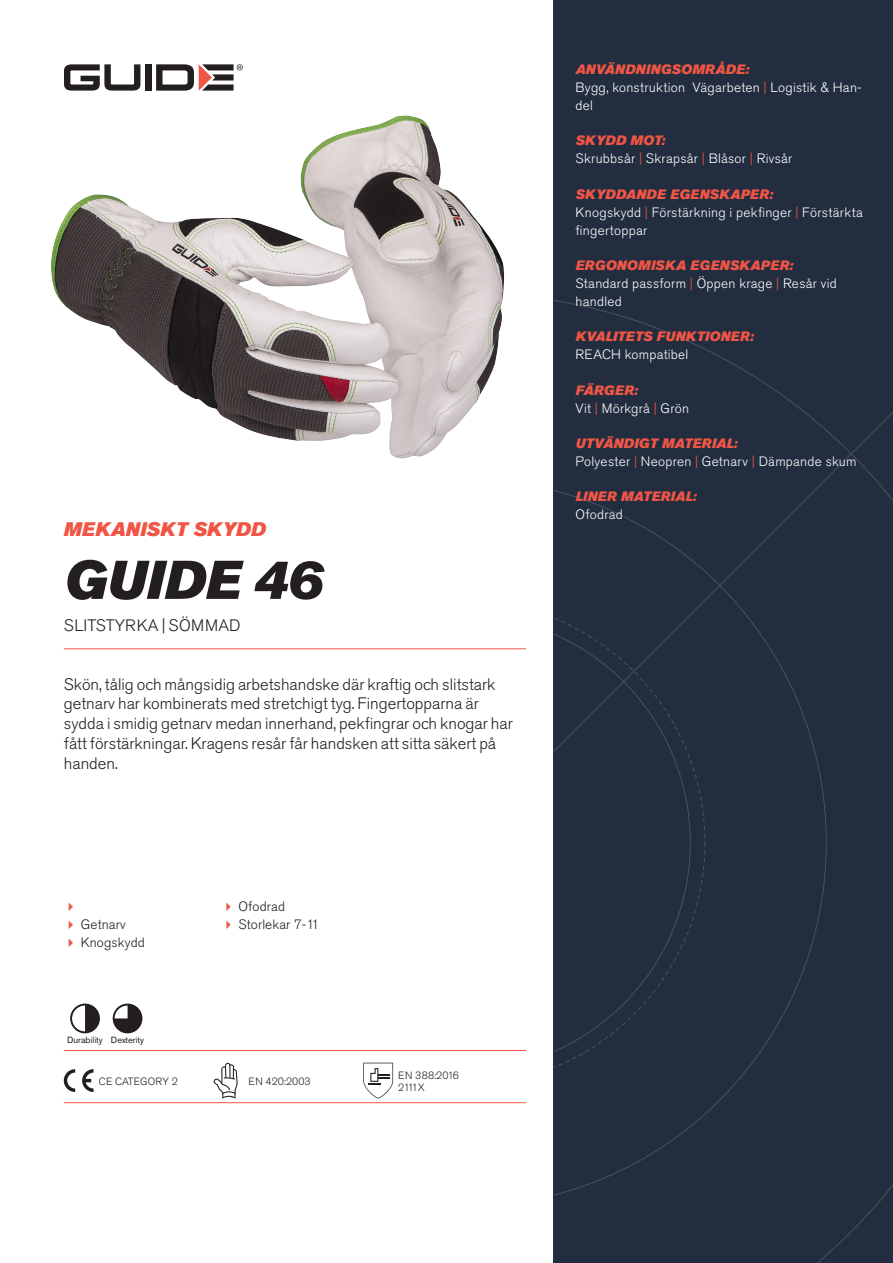
<style>
.page{position:relative;width:893px;height:1263px;background:#fff}
.page>*{position:absolute;margin:0;border:0;box-sizing:border-box;transform-origin:0 0}
.Rubrik{font:italic 54px "Akzidenz Grotesk Pro Super";color:#231f20}
.Överrubrik{font:italic 19.5px "Akzidenz Grotesk Pro Super";letter-spacing:.01em;color:#f05545}
.Ingress{font:300 16.5px/19.8px "Akzidenz Grotesk Pro";color:#231f20}
.Product_-_AltSegment{font:300 16.5px "Akzidenz Grotesk Pro";letter-spacing:.01em;color:#231f20}
.Produkt_-_Brödtext{font:300 13.5px/18px "Akzidenz Grotesk Pro";letter-spacing:.02em;color:#fff}
.Produkt_-_Namn{font:italic 13.5px "Akzidenz Grotesk Pro Super";letter-spacing:.015em;color:#f05545}
.t1{font:300 13.5px "Akzidenz Grotesk Pro";letter-spacing:.01em;color:#231f20}
.t2{font:300 10.5px "Akzidenz Grotesk Pro";color:#231f20}
.Produkt_-_Egenskaper{font:9px "Akzidenz Grotesk Pro";color:#231f20}
.s1{color:#f05545}
</style>
<div class="page">
<div style="left:145px;top:64px;width:7px;height:27px;background:#231f20"></div>
<svg style="left:156px;top:64px;width:87px;height:27px"></svg>
<svg style="left:64px;top:64px;width:76px;height:27px"></svg>
<div style="left:553px;top:0;width:340px;height:1263px;background:#222d3f"></div>
<svg style="left:553px;top:300px;width:340px;height:963px"></svg>
<hr style="left:64px;top:1050px;width:462px;height:1px;background:#f05545">
<hr style="left:64px;top:1102px;width:462px;height:1px;background:#f05545">
<svg style="left:70px;top:1003px;width:30px;height:30px"></svg>
<svg style="left:113px;top:1003px;width:29px;height:30px"></svg>
<svg style="left:64px;top:1069px;width:11px;height:23px"></svg>
<svg style="left:82px;top:1069px;width:12px;height:23px"></svg>
<svg style="left:214px;top:1063px;width:24px;height:35px"></svg>
<svg style="left:363px;top:1063px;width:30px;height:35px"></svg>
<img style="left:51px;top:116px;width:408px;height:343px">
<hr style="left:64px;top:648px;width:462px;height:1px;background:#f05545">
<p class="Överrubrik" style="left:64px;top:517px;width:204px">MEKANISKT SKYDD</p>
<p class="Rubrik" style="left:64px;top:545px;width:260px">GUIDE 46</p>
<p class="Product_-_AltSegment" style="left:64px;top:615px;width:178px">SLITSTYRKA | SÖMMAD</p>
<p class="Ingress" style="left:64px;top:674px;width:451px">Skön, tålig och mångsidig arbetshandske där kraftig och slitstark getnarv har kombinerats med stretchigt tyg. Fingertopparna är sydda i smidig getnarv medan innerhand, pekfingrar och knogar har fått förstärkningar. Kragens resår får handsken att sitta säkert på handen.</p>
<p class="t1" style="left:81px;top:916px;width:46px">Getnarv</p>
<p class="t1" style="left:81px;top:934px;width:66px">Knogskydd</p>
<p class="t1" style="left:238px;top:898px;width:48px">Ofodrad</p>
<p class="t1" style="left:238px;top:916px;width:82px">Storlekar 7-11</p>
<p class="Produkt_-_Egenskaper" style="left:67px;top:1034px;width:37px">Durability</p>
<p class="Produkt_-_Egenskaper" style="left:111px;top:1034px;width:35px">Dexterity</p>
<p class="t2" style="left:99px;top:1074px;width:81px">CE CATEGORY 2</p>
<p class="t2" style="left:248px;top:1074px;width:64px">EN 420:2003</p>
<p class="t2" style="left:398px;top:1068px;width:62px">EN 388:2016</p>
<p class="t2" style="left:398px;top:1080px;width:28px">2111X</p>
<p class="Produkt_-_Namn" style="left:576px;top:60px;width:175px">ANVÄNDNINGSOMRÅDE:</p>
<p class="Produkt_-_Brödtext" style="left:576px;top:78px;width:288px">Bygg, konstruktion Vägarbeten <span class="s1">|</span> Logistik &amp; Han&shy;del</p>
<p class="Produkt_-_Namn" style="left:576px;top:132px;width:91px">SKYDD MOT:</p>
<p class="Produkt_-_Brödtext" style="left:576px;top:150px;width:218px">Skrubbsår <span class="s1">|</span> Skrapsår <span class="s1">|</span> Blåsor <span class="s1">|</span> Rivsår</p>
<p class="Produkt_-_Namn" style="left:576px;top:185px;width:199px">SKYDDANDE EGENSKAPER:</p>
<p class="Produkt_-_Brödtext" style="left:576px;top:203px;width:289px">Knogskydd <span class="s1">|</span> Förstärkning i pekfinger <span class="s1">|</span> Förstärkta fingertoppar</p>
<p class="Produkt_-_Namn" style="left:576px;top:256px;width:219px">ERGONOMISKA EGENSKAPER:</p>
<p class="Produkt_-_Brödtext" style="left:576px;top:274px;width:263px">Standard passform <span class="s1">|</span> Öppen krage <span class="s1">|</span> Resår vid handled</p>
<p class="Produkt_-_Namn" style="left:576px;top:328px;width:180px">KVALITETS FUNKTIONER:</p>
<p class="Produkt_-_Brödtext" style="left:576px;top:346px;width:114px">REACH kompatibel</p>
<p class="Produkt_-_Namn" style="left:576px;top:381px;width:64px">FÄRGER:</p>
<p class="Produkt_-_Brödtext" style="left:576px;top:399px;width:115px">Vit <span class="s1">|</span> Mörkgrå <span class="s1">|</span> Grön</p>
<p class="Produkt_-_Namn" style="left:576px;top:434px;width:163px">UTVÄNDIGT MATERIAL:</p>
<p class="Produkt_-_Brödtext" style="left:576px;top:452px;width:282px">Polyester <span class="s1">|</span> Neopren <span class="s1">|</span> Getnarv <span class="s1">|</span> Dämpande skum</p>
<p class="Produkt_-_Namn" style="left:576px;top:488px;width:122px">LINER MATERIAL:</p>
<p class="Produkt_-_Brödtext" style="left:576px;top:506px;width:49px">Ofodrad</p>
</div>
